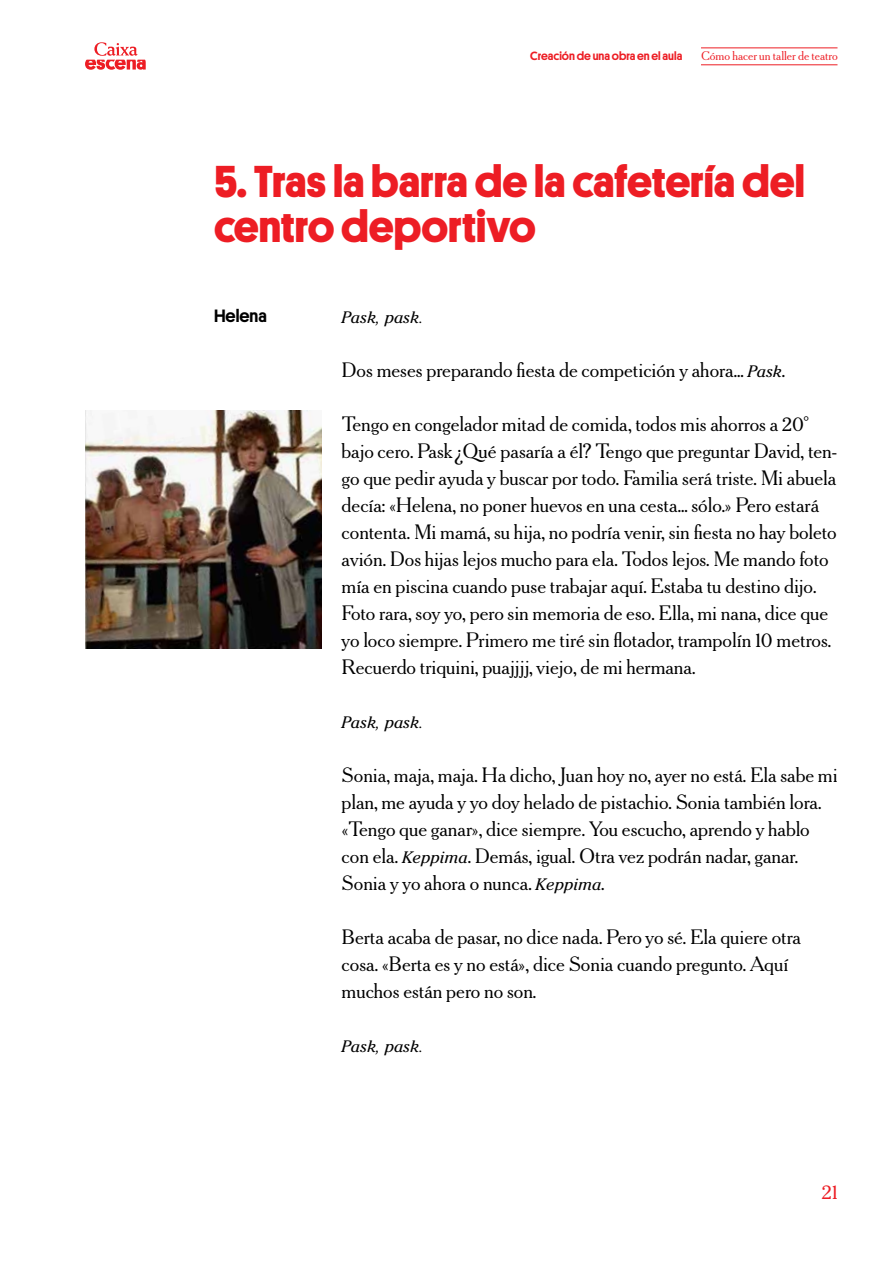
<style>
.page{position:relative;width:893px;height:1263px;background:#fff}
.page>*{position:absolute;margin:0;border:0;box-sizing:border-box;transform-origin:0 0}
.t1{font:700 45px/45px "Platform";color:#ed1d24}
.t2{font:22.5px/27px "Cheltenham NYT Roman";color:#000}
.t3{font:22.5px "Cheltenham NYT Roman";color:#ed1d24}
.t4{font:500 18px "Platform";color:#000}
.t5{font:italic 16.5px "Cheltenham Std";color:#000}
.t6{font:13.5px "Cheltenham NYT Roman";color:#ed1d24}
.t7{font:500 12px "Platform";color:#ed1d24}
.s1{font-family:"Cheltenham Std";font-style:italic;font-size:16.5px}
</style>
<div class="page">
<svg style="left:85px;top:42px;width:61px;height:28px"></svg>
<hr style="left:701px;top:48px;width:136px;height:1px;background:#ed1d24">
<hr style="left:701px;top:64px;width:136px;height:1px;background:#ed1d24">
<img style="left:85px;top:410px;width:237px;height:239px">
<p class="t7" style="left:530px;top:47px;width:153px">Creación de una obra en el aula</p>
<p class="t6" style="left:701px;top:48px;width:138px">Cómo hacer un taller de teatro</p>
<h1 class="t1" style="left:214px;top:156px;width:592px">5. Tras la barra de la cafetería del centro deportivo</h1>
<p class="t4" style="left:214px;top:303px;width:54px">Helena</p>
<p class="t5" style="left:342px;top:308px;width:83px">Pask, pask.</p>
<p class="t2" style="left:342px;top:357px;width:445px">Dos meses preparando fiesta de competición y ahora... <span class="s1">Pask</span>.</p>
<p class="t2" style="left:342px;top:411px;width:497px">Tengo en congelador mitad de comida, todos mis ahorros a 20° bajo cero. Pask ¿Qué pasaría a él? Tengo que preguntar David, ten&shy;go que pedir ayuda y buscar por todo. Familia será triste. Mi abuela decía: «Helena, no poner huevos en una cesta... sólo.» Pero estará contenta. Mi mamá, su hija, no podría venir, sin fiesta no hay boleto avión. Dos hijas lejos mucho para ela. Todos lejos. Me mando foto mía en piscina cuando puse trabajar aquí. Estaba tu destino dijo.<br>Foto rara, soy yo, pero sin memoria de eso. Ella, mi nana, dice que yo loco siempre. Primero me tiré sin flotador, trampolín 10 metros.<br>Recuerdo triquini, puajjjj, viejo, de mi hermana.</p>
<p class="t5" style="left:342px;top:713px;width:83px">Pask, pask.</p>
<p class="t2" style="left:342px;top:762px;width:497px">Sonia, maja, maja. Ha dicho, Juan hoy no, ayer no está. Ela sabe mi plan, me ayuda y yo doy helado de pistachio. Sonia también lora. «Tengo que ganar», dice siempre. You escucho, aprendo y hablo con ela. <span class="s1">Keppima</span>. Demás, igual. Otra vez podrán nadar, ganar.<br>Sonia y yo ahora o nunca. <span class="s1">Keppima</span>.</p>
<p class="t2" style="left:342px;top:924px;width:461px">Berta acaba de pasar, no dice nada. Pero yo sé. Ela quiere otra cosa. «Berta es y no está», dice Sonia cuando pregunto. Aquí muchos están pero no son.</p>
<p class="t5" style="left:342px;top:1037px;width:83px">Pask, pask.</p>
<p class="t3" style="left:822px;top:1178px;width:17px">21</p>
</div>
